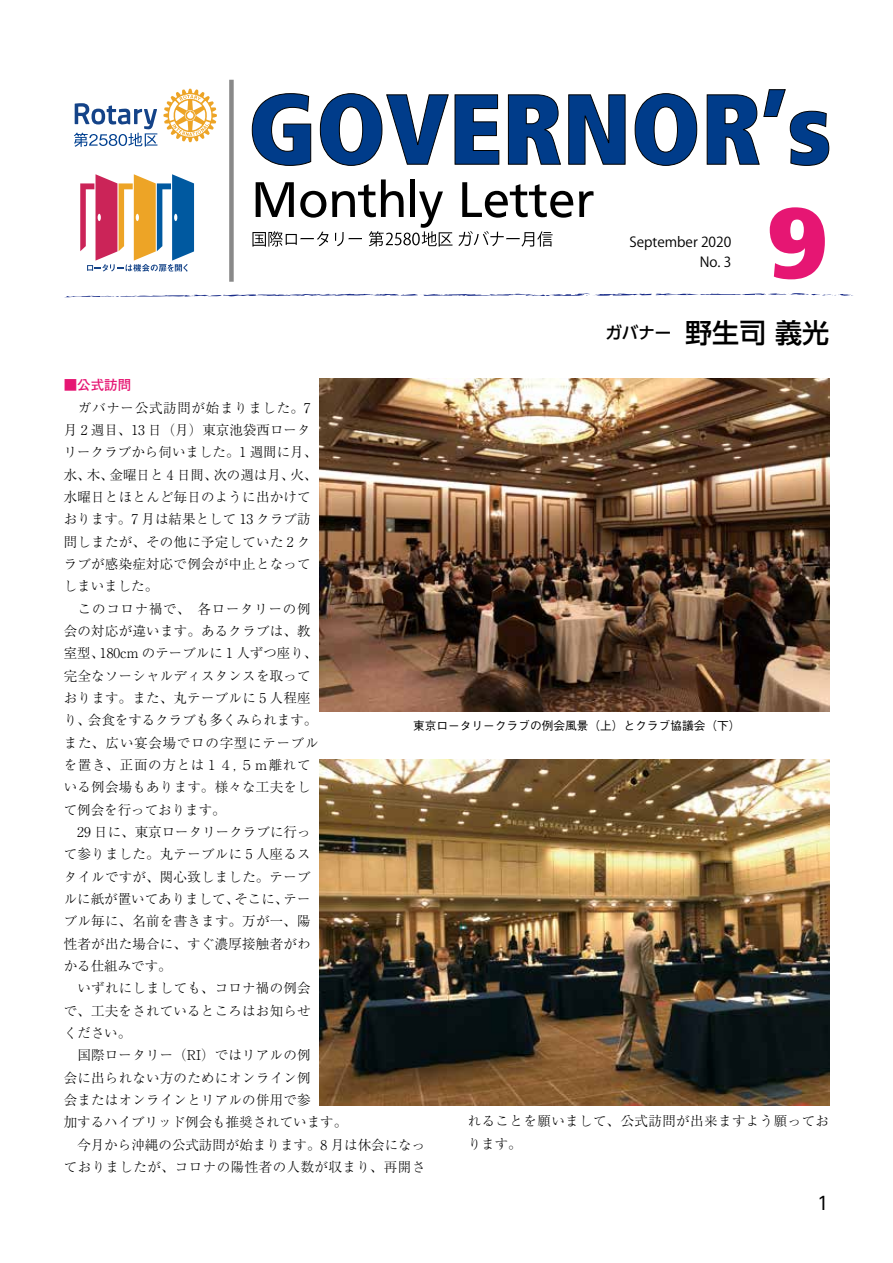
<style>
.page{position:relative;width:893px;height:1263px;background:#fff}
.page>*{position:absolute;margin:0;border:0;box-sizing:border-box;transform-origin:0 0}
.t1{font:900 condensed 99.75px "Frutiger LT";color:#e61673;scale:1.17 1}
.t2{font:500 27px "UD Shin Go Pro";color:#000}
.t3{font:18px "UD Shin Go Pro";color:#000}
.t4{font:13.8px/20px "Koz Go Pr 6 N";color:#000;text-align:right}
.t5{font:300 13.5px/22.4px "Ryumin Pro";letter-spacing:.015em;color:#000}
.t6{font:700 13.5px "Futo Go B101 Pro";color:#e61673}
.t7{font:500 11.7px "Gothic BBB Pro";color:#000}
.s1{font-size:16.5px}
</style>
<div class="page">
<svg style="left:163px;top:89px;width:54px;height:53px"></svg>
<svg style="left:80px;top:174px;width:114px;height:98px"></svg>
<div style="left:229px;top:80px;width:5px;height:202px;background:#898989"></div>
<svg style="left:64px;top:293px;width:789px;height:5px"></svg>
<svg style="left:74px;top:103px;width:83px;height:44px"></svg>
<svg style="left:252px;top:93px;width:59px;height:73px"></svg>
<svg style="left:320px;top:93px;width:180px;height:73px"></svg>
<svg style="left:508px;top:94px;width:53px;height:71px"></svg>
<svg style="left:568px;top:94px;width:58px;height:71px"></svg>
<svg style="left:634px;top:93px;width:63px;height:73px"></svg>
<svg style="left:706px;top:89px;width:124px;height:77px"></svg>
<svg style="left:458px;top:231px;width:95px;height:16px"></svg>
<svg style="left:252px;top:179px;width:200px;height:68px"></svg>
<svg style="left:462px;top:182px;width:111px;height:36px"></svg>
<svg style="left:579px;top:191px;width:14px;height:26px"></svg>
<img style="left:319px;top:379px;width:510px;height:332px">
<img style="left:319px;top:759px;width:510px;height:347px">
<p class="t4" style="left:629px;top:232px;width:103px">September 2020<br>No. 3</p>
<h1 class="t1" style="left:767px;top:182px;width:53px">9</h1>
<h2 class="t2" style="left:605px;top:311px;width:225px"><span class="s1">ガバナー</span> 野生司 義光</h2>
<p class="t6" style="left:64px;top:374px;width:82px">■公式訪問　</p>
<p class="t5" style="left:64px;top:395px;width:363px">　ガバナー公式訪問が始まりました。7<br>月 2 週目、13 日（月）東京池袋西ロータ<br>リークラブから伺いました。1 週間に月、<br>水、木、金曜日と 4 日間、次の週は月、火、<br>水曜日とほとんど毎日のように出かけて<br>おります。7 月は結果として 13 クラブ訪<br>問しまたが、その他に予定していた 2 ク<br>ラブが感染症対応で例会が中止となって<br>しまいました。<br>　このコロナ禍で、　各ロータリーの例<br>会の対応が違います。あるクラブは、教<br>室型、180cm のテーブルに 1 人ずつ座り、<br>完全なソーシャルディスタンスを取って<br>おります。また、丸テーブルに 5 人程座<br>り、会食をするクラブも多くみられます。<br>また、広い宴会場でロの字型にテーブル<br>を置き、正面の方とは１４，５ｍ離れて<br>いる例会場もあります。様々な工夫をし<br>て例会を行っております。<br>　29 日に、東京ロータリークラブに行っ<br>て参りました。丸テーブルに 5 人座るス<br>タイルですが、関心致しました。テーブ<br>ルに紙が置いてありまして、そこに、テー<br>ブル毎に、名前を書きます。万が一、陽<br>性者が出た場合に、すぐ濃厚接触者がわ<br>かる仕組みです。<br>　いずれにしましても、コロナ禍の例会<br>で、工夫をされているところはお知らせ<br>ください。<br>　国際ロータリー（RI）ではリアルの例<br>会に出られない方のためにオンライン例<br>会またはオンラインとリアルの併用で参<br>加するハイブリッド例会も推奨されています。<br>　今月から沖縄の公式訪問が始まります。8 月は休会になっておりましたが、コロナの陽性者の人数が収まり、再開さ</p>
<p class="t7" style="left:413px;top:716px;width:329px">東京ロータリークラブの例会風景（上）とクラブ協議会（下）</p>
<p class="t5" style="left:468px;top:1109px;width:363px">れることを願いまして、公式訪問が出来ますよう願っております。</p>
<h3 class="t3" style="left:817px;top:1189px;width:13px">1</h3>
</div>
